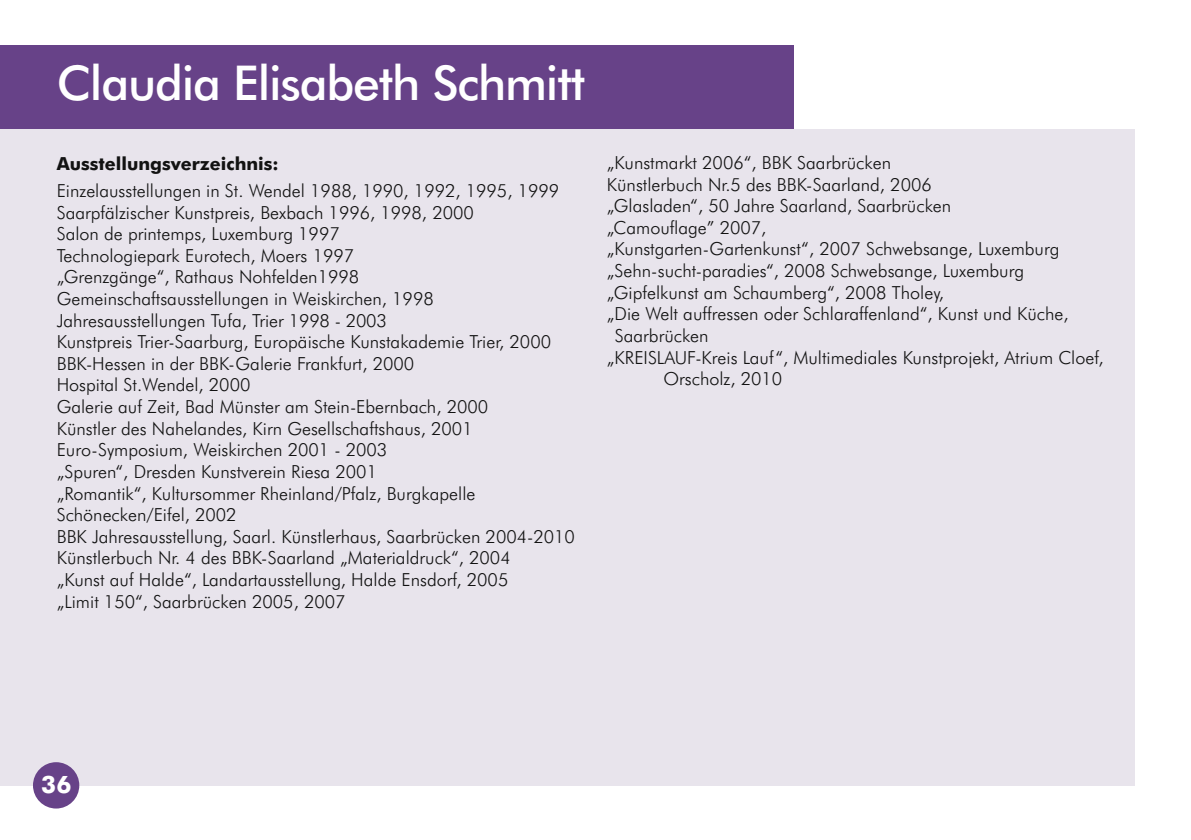
<style>
.page{position:relative;width:1191px;height:840px;background:#fff}
.page>*{position:absolute;margin:0;border:0;box-sizing:border-box;transform-origin:0 0}
.t1{font:500 48px "Futura BT";letter-spacing:-.025em;color:#fff}
.t2{font:700 24px "Futura BT";color:#fff}
.t3{font:300 18px/21.6px "Futura BT";color:#121212}
.t4{font:700 18px "Futura BT";color:#121212}
</style>
<div class="page">
<div style="left:0;top:129px;width:1134px;height:655px;background:#e8e4ec"></div>
<div style="left:0;top:45px;width:794px;height:84px;background:#674288"></div>
<div style="left:33px;top:761px;width:46px;height:47px;background:#674288;border-radius:50%"></div>
<h1 class="t1" style="left:57px;top:54px;width:530px">Claudia Elisabeth Schmitt</h1>
<p class="t4" style="left:57px;top:152px;width:223px">Ausstellungsverzeichnis:</p>
<p class="t3" style="left:57px;top:179px;width:519px">Einzelausstellungen in St. Wendel 1988, 1990, 1992, 1995, 1999<br>Saarpfälzischer Kunstpreis, Bexbach 1996, 1998, 2000<br>Salon de printemps, Luxemburg 1997<br>Technologiepark Eurotech, Moers 1997<br>„Grenzgänge“, Rathaus Nohfelden1998<br>Gemeinschaftsausstellungen in Weiskirchen, 1998<br>Jahresausstellungen Tufa, Trier 1998 - 2003<br>Kunstpreis Trier-Saarburg, Europäische Kunstakademie Trier, 2000<br>BBK-Hessen in der BBK-Galerie Frankfurt, 2000<br>Hospital St.Wendel, 2000<br>Galerie auf Zeit, Bad Münster am Stein-Ebernbach, 2000<br>Künstler des Nahelandes, Kirn Gesellschaftshaus, 2001<br>Euro-Symposium, Weiskirchen 2001 - 2003<br>„Spuren“, Dresden Kunstverein Riesa 2001<br>„Romantik“, Kultursommer Rheinland/Pfalz, Burgkapelle Schönecken/Eifel, 2002<br>BBK Jahresausstellung, Saarl. Künstlerhaus, Saarbrücken 2004-2010<br>Künstlerbuch Nr. 4 des BBK-Saarland „Materialdruck“, 2004<br>„Kunst auf Halde“, Landartausstellung, Halde Ensdorf, 2005<br>„Limit 150“, Saarbrücken 2005, 2007</p>
<p class="t3" style="left:607px;top:151px;width:286px">„Kunstmarkt 2006“, BBK Saarbrücken</p>
<p class="t3" style="left:607px;top:173px;width:326px">Künstlerbuch Nr.5 des BBK-Saarland, 2006</p>
<p class="t3" style="left:607px;top:195px;width:346px">„Glasladen“, 50 Jahre Saarland, Saarbrücken</p>
<p class="t3" style="left:607px;top:216px;width:161px">„Camouflage” 2007,</p>
<p class="t3" style="left:607px;top:238px;width:454px">„Kunstgarten-Gartenkunst“, 2007 Schwebsange, Luxemburg</p>
<p class="t3" style="left:607px;top:259px;width:419px">„Sehn-sucht-paradies“, 2008 Schwebsange, Luxemburg</p>
<p class="t3" style="left:607px;top:281px;width:339px">„Gipfelkunst am Schaumberg“, 2008 Tholey,</p>
<p class="t3" style="left:607px;top:303px;width:463px">„Die Welt auffressen oder Schlaraffenland“, Kunst und Küche,</p>
<p class="t3" style="left:615px;top:324px;width:95px">Saarbrücken</p>
<p class="t3" style="left:607px;top:346px;width:498px">„KREISLAUF-Kreis Lauf“, Multimediales Kunstprojekt, Atrium Cloef,</p>
<p class="t3" style="left:663px;top:367px;width:120px">Orscholz, 2010</p>
<h2 class="t2" style="left:41px;top:769px;width:31px">36</h2>
</div>
